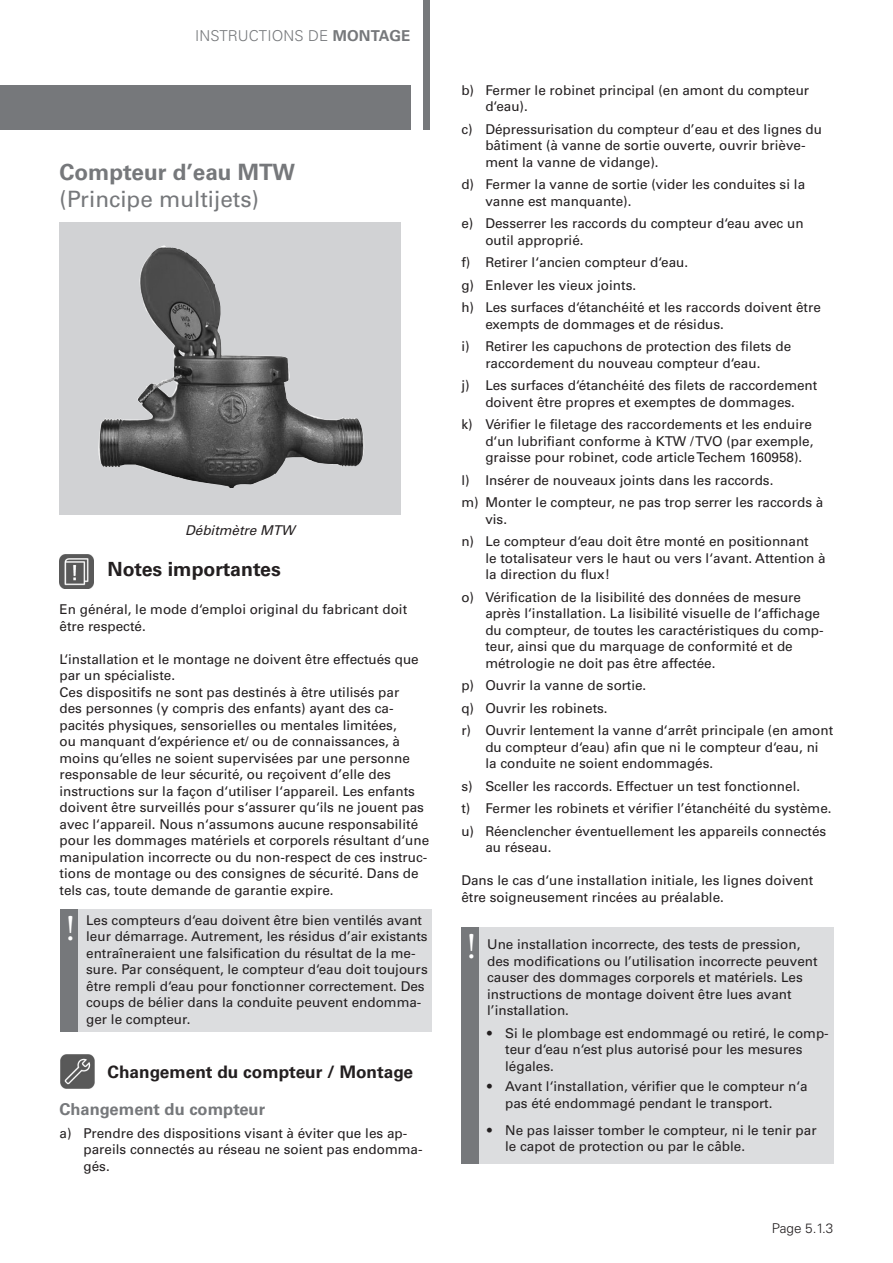
<style>
.page{position:relative;width:893px;height:1263px;background:#fff}
.page>*{position:absolute;margin:0;border:0;box-sizing:border-box;transform-origin:0 0}
.t1{font:22.5px "Univers LT Std";color:#76787b}
.t2{font:700 22.5px "Univers LT Std";color:#76787b}
.t3{font:700 19.5px "Univers LT Std";color:#231f20}
.t4{font:700 17.25px "Univers LT Std";color:#231f20}
.t5{font:700 16.5px "Univers LT Std";color:#76787b}
.t6{font:300 15px "Univers LT Pro 45";letter-spacing:.01em;color:#76787b}
.t7{font:13.5px/16.5px "Univers LT Pro 55 Roman";color:#231f20}
.t8{font:italic 13.5px "Univers LT Pro 55 Roman";color:#231f20}
.t9{font:300 13.5px "Univers LT Pro 45";color:#231f20}
.s1{font-family:"Univers LT Std";font-weight:700}
</style>
<div class="page">
<div style="left:60px;top:222px;width:341px;height:292px;background:#d1d2d4"></div>
<div style="left:0;top:85px;width:410px;height:45px;background:#76787b"></div>
<div style="left:423px;top:0;width:6px;height:130px;background:#76787b"></div>
<img style="left:60px;top:555px;width:34px;height:34px">
<div style="left:78px;top:909px;width:354px;height:122px;background:#dcdddf"></div>
<div style="left:61px;top:909px;width:17px;height:122px;background:#76787b"></div>
<img style="left:61px;top:1054px;width:34px;height:35px">
<img style="left:98px;top:246px;width:266px;height:242px">
<div style="left:479px;top:927px;width:354px;height:236px;background:#dcdddf"></div>
<div style="left:461px;top:927px;width:18px;height:236px;background:#76787b"></div>
<p class="t6" style="left:195px;top:26px;width:217px">INSTRUCTIONS DE <span class="s1">MONTAGE</span></p>
<p class="t2" style="left:60px;top:159px;width:237px">Compteur d’eau MTW</p>
<p class="t1" style="left:60px;top:185px;width:201px">(Principe multijets)</p>
<p class="t8" style="left:185px;top:522px;width:115px">Débitmètre MTW</p>
<p class="t3" style="left:108px;top:558px;width:175px">Notes importantes</p>
<p class="t7" style="left:60px;top:601px;width:349px">En général, le mode d‘emploi original du fabricant doit être respecté.</p>
<p class="t7" style="left:60px;top:650px;width:361px">L‘installation et le montage ne doivent être effectués que par un spécialiste.</p>
<p class="t7" style="left:60px;top:683px;width:371px">Ces dispositifs ne sont pas destinés à être utilisés par<br>des personnes (y compris des enfants) ayant des ca&shy;pacités physiques, sensorielles ou mentales limitées,<br>ou manquant d‘expérience et/ ou de connaissances, à moins qu‘elles ne soient supervisées par une personne responsable de leur sécurité, ou reçoivent d’elle des instructions sur la façon d‘utiliser l‘appareil. Les enfants doivent être surveillés pour s‘assurer qu‘ils ne jouent pas avec l‘appareil. Nous n‘assumons aucune responsabilité pour les dommages matériels et corporels résultant d‘une manipulation incorrecte ou du non-respect de ces instruc&shy;tions de montage ou des consignes de sécurité. Dans de tels cas, toute demande de garantie expire.</p>
<p class="t7" style="left:86px;top:911px;width:343px">Les compteurs d‘eau doivent être bien ventilés avant leur démarrage. Autrement, les résidus d’air existants entraîneraient une falsification du résultat de la me&shy;sure. Par conséquent, le compteur d‘eau doit toujours être rempli d‘eau pour fonctionner correctement. Des coups de bélier dans la conduite peuvent endomma&shy;ger le compteur.</p>
<p class="t4" style="left:108px;top:1061px;width:307px">Changement du compteur / Montage</p>
<p class="t5" style="left:60px;top:1100px;width:207px">Changement du compteur</p>
<p class="t7" style="left:84px;top:1125px;width:340px;text-indent:-24px">a) Prendre des dispositions visant à éviter que les ap&shy;pareils connectés au réseau ne soient pas endomma&shy;gés.</p>
<p class="t7" style="left:485px;top:82px;width:325px;text-indent:-24px">b) Fermer le robinet principal (en amont du compteur d‘eau).</p>
<p class="t7" style="left:485px;top:121px;width:338px;text-indent:-24px">c) Dépressurisation du compteur d’eau et des lignes du bâtiment (à vanne de sortie ouverte, ouvrir briève&shy;ment la vanne de vidange).</p>
<p class="t7" style="left:485px;top:176px;width:321px;text-indent:-24px">d) Fermer la vanne de sortie (vider les conduites si la vanne est manquante).</p>
<p class="t7" style="left:485px;top:215px;width:320px;text-indent:-24px">e) Desserrer les raccords du compteur d‘eau avec un outil approprié.</p>
<p class="t7" style="left:461px;top:254px;width:228px">f) Retirer l‘ancien compteur d‘eau.</p>
<p class="t7" style="left:461px;top:277px;width:176px">g) Enlever les vieux joints.</p>
<p class="t7" style="left:485px;top:299px;width:337px;text-indent:-24px">h) Les surfaces d‘étanchéité et les raccords doivent être exempts de dommages et de résidus.</p>
<p class="t7" style="left:461px;top:338px;width:331px">i) Retirer les capuchons de protection des filets de</p>
<p class="t7" style="left:485px;top:355px;width:277px">raccordement du nouveau compteur d‘eau.</p>
<p class="t7" style="left:461px;top:377px;width:357px;text-align:center">j) Les surfaces d‘étanchéité des filets de raccordement doivent être propres et exemptes de dommages.</p>
<p class="t7" style="left:485px;top:416px;width:330px;text-align:justify;text-indent:-24px">k) Vérifier le filetage des raccordements et les enduire d‘un lubrifiant conforme à KTW / TVO (par exemple, graisse pour robinet, code article Techem 160958).</p>
<p class="t7" style="left:461px;top:472px;width:314px">l) Insérer de nouveaux joints dans les raccords.</p>
<p class="t7" style="left:485px;top:494px;width:339px;text-indent:-24px">m) Monter le compteur, ne pas trop serrer les raccords à vis.</p>
<p class="t7" style="left:485px;top:533px;width:342px;text-indent:-24px">n) Le compteur d‘eau doit être monté en positionnant<br>le totalisateur vers le haut ou vers l‘avant. Attention à la direction du flux!</p>
<p class="t7" style="left:485px;top:589px;width:340px;text-indent:-24px">o) Vérification de la lisibilité des données de mesure après l‘installation. La lisibilité visuelle de l‘affichage du compteur, de toutes les caractéristiques du comp&shy;teur, ainsi que du marquage de conformité et de</p>
<p class="t7" style="left:485px;top:655px;width:232px">métrologie ne doit pas être affectée.</p>
<p class="t7" style="left:461px;top:677px;width:186px">p) Ouvrir la vanne de sortie.</p>
<p class="t7" style="left:461px;top:700px;width:148px">q) Ouvrir les robinets.</p>
<p class="t7" style="left:461px;top:722px;width:373px">r) Ouvrir lentement la vanne d‘arrêt principale (en amont</p>
<p class="t7" style="left:485px;top:739px;width:335px">du compteur d‘eau) afin que ni le compteur d‘eau, ni la conduite ne soient endommagés.</p>
<p class="t7" style="left:461px;top:778px;width:340px">s) Sceller les raccords. Effectuer un test fonctionnel.</p>
<p class="t7" style="left:461px;top:800px;width:372px">t) Fermer les robinets et vérifier l’étanchéité du système.</p>
<p class="t7" style="left:485px;top:823px;width:342px;text-indent:-24px">u) Réenclencher éventuellement les appareils connectés au réseau.</p>
<p class="t7" style="left:461px;top:872px;width:353px">Dans le cas d‘une installation initiale, les lignes doivent être soigneusement rincées au préalable.</p>
<p class="t7" style="left:487px;top:936px;width:332px">Une installation incorrecte, des tests de pression, des modifications ou l’utilisation incorrecte peuvent causer des dommages corporels et matériels. Les instructions de montage doivent être lues avant l’installation.</p>
<p class="t7" style="left:505px;top:1025px;width:325px;text-indent:-18px">• Si le plombage est endommagé ou retiré, le comp&shy;teur d‘eau n‘est plus autorisé pour les mesures légales.</p>
<p class="t7" style="left:505px;top:1078px;width:304px;text-indent:-18px">• Avant l‘installation, vérifier que le compteur n‘a pas été endommagé pendant le transport.</p>
<p class="t7" style="left:505px;top:1122px;width:313px;text-indent:-18px">• Ne pas laisser tomber le compteur, ni le tenir par le capot de protection ou par le câble.</p>
<p class="t9" style="left:772px;top:1220px;width:63px">Page 5.1.3</p>
</div>
